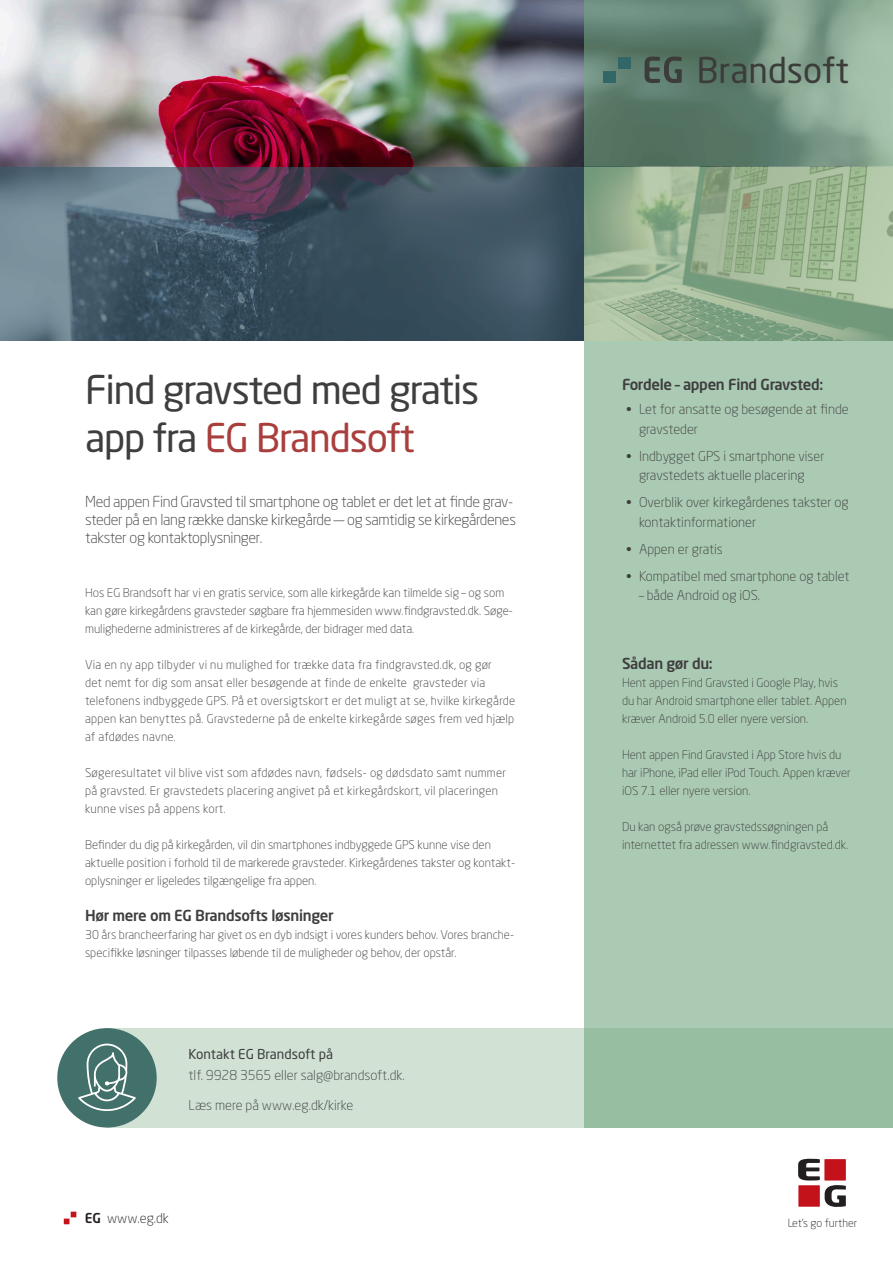
<style>
.page{position:relative;width:893px;height:1263px;background:#fff}
.page>*{position:absolute;margin:0;border:0;box-sizing:border-box;transform-origin:0 0}
.Overskrift{font:39px/48px "Neo Sans Std";letter-spacing:-.03em;color:#3e3e3f}
.t1{font:34.95px "Neo Sans Std";color:#3c3c3b}
.Manchet{font:300 15px/18px "Neo Sans Std";letter-spacing:-.02em;color:#3e3e3f}
.Mellerubrik{font:500 15px "Neo Sans Std";letter-spacing:-.02em;color:#3e3e3f}
.Brød_bullet__faktabo{font:300 13.5px/19.5px "Neo Sans Std";color:#3e3e3f}
.t2{font:300 13.5px "Neo Sans Std";color:#231f20}
.Brødtekst_Light{font:300 12px/18px "Neo Sans Std";color:#3e3e3f}
.Brødtekst_Light-2{font:300 12px/18px "Neo Sans Std";letter-spacing:.02em;color:#3e3e3f}
.t3{font:300 11.1px "Neo Sans Std";color:#231f20}
.s1{color:#a93f3c}
.s2{font-weight:400}
.s3{font-weight:500}
</style>
<div class="page">
<img style="left:0;top:0;width:585px;height:167px">
<svg style="left:585px;top:0;width:308px;height:1028px;background:#9fbea8"></svg>
<svg style="left:0;top:167px;width:585px;height:173px;background:#475a69"></svg>
<svg style="left:64px;top:1211px;width:12px;height:13px"></svg>
<svg style="left:798px;top:1159px;width:48px;height:48px"></svg>
<div style="left:603px;top:71px;width:12px;height:12px;background:#326667"></div>
<div style="left:618px;top:57px;width:12px;height:12px;background:#326667"></div>
<svg style="left:645px;top:57px;width:37px;height:26px"></svg>
<img style="left:585px;top:167px;width:308px;height:173px">
<svg style="left:114px;top:1028px;width:779px;height:99px;background:#b9d3bf"></svg>
<div style="left:57px;top:1028px;width:100px;height:99px;background:#42706a;border-radius:50%"></div>
<svg style="left:78px;top:1043px;width:58px;height:68px"></svg>
<p class="t1" style="left:697px;top:49px;width:154px">Brandsoft</p>
<p class="Overskrift" style="left:85px;top:365px;width:396px">Find gravsted med gratis app fra <span class="s1">EG Brandsoft</span></p>
<p class="Manchet" style="left:85px;top:492px;width:432px">Med appen Find Gravsted til smartphone og tablet er det let at finde grav&shy;steder på en lang række danske kirkegårde — og samtidig se kirkegårdenes takster og kontaktoplysninger.</p>
<p class="Brødtekst_Light" style="left:85px;top:583px;width:430px">Hos EG Brandsoft har vi en gratis service, som alle kirkegårde kan tilmelde sig – og som kan gøre kirkegårdens gravsteder søgbare fra hjemmesiden www.findgravsted.dk. Søge&shy;mulighederne administreres af de kirkegårde, der bidrager med data.</p>
<p class="Brødtekst_Light-2" style="left:85px;top:655px;width:432px">Via en ny app tilbyder vi nu mulighed for trække data fra findgravsted.dk, og gør<br>det nemt for dig som ansat eller besøgende at finde de enkelte gravsteder via telefonens indbyggede GPS. På et oversigtskort er det muligt at se, hvilke kirkegårde appen kan benyttes på. Gravstederne på de enkelte kirkegårde søges frem ved hjælp af afdødes navne.</p>
<p class="Brødtekst_Light-2" style="left:85px;top:763px;width:423px">Søgeresultatet vil blive vist som afdødes navn, fødsels- og dødsdato samt nummer på gravsted. Er gravstedets placering angivet på et kirkegårdskort, vil placeringen kunne vises på appens kort.</p>
<p class="Brødtekst_Light" style="left:85px;top:835px;width:430px">Befinder du dig på kirkegården, vil din smartphones indbyggede GPS kunne vise den aktuelle position i forhold til de markerede gravsteder. Kirkegårdenes takster og kontakt&shy;oplysninger er ligeledes tilgængelige fra appen.</p>
<p class="Mellerubrik" style="left:85px;top:906px;width:250px">Hør mere om EG Brandsofts løsninger</p>
<p class="Brødtekst_Light" style="left:85px;top:925px;width:429px">30 års brancheerfaring har givet os en dyb indsigt i vores kunders behov. Vores branche&shy;specifikke løsninger tilpasses løbende til de muligheder og behov, der opstår.</p>
<p class="Brød_bullet__faktabo" style="left:189px;top:1044px;width:218px;line-height:21px"><span class="s2">Kontakt EG Brandsoft på<br></span>tlf. 9928 3565 eller salg@brandsoft.dk.</p>
<p class="Brød_bullet__faktabo" style="left:189px;top:1095px;width:166px">Læs mere på www.eg.dk/kirke</p>
<p class="Mellerubrik" style="left:622px;top:375px;width:203px">Fordele – appen Find Gravsted:</p>
<p class="Brød_bullet__faktabo" style="left:639px;top:399px;width:211px;text-indent:-13px">• Let for ansatte og besøgende at finde gravsteder</p>
<p class="Brød_bullet__faktabo" style="left:626px;top:446px;width:200px;text-align:center">• Indbygget GPS i smartphone viser gravstedets aktuelle placering</p>
<p class="Brød_bullet__faktabo" style="left:639px;top:492px;width:211px;text-indent:-13px">• Overblik over kirkegårdenes takster og kontaktinformationer</p>
<p class="Brød_bullet__faktabo" style="left:626px;top:539px;width:98px">• Appen er gratis</p>
<p class="Brød_bullet__faktabo" style="left:626px;top:566px;width:225px">• Kompatibel med smartphone og tablet</p>
<p class="Brød_bullet__faktabo" style="left:639px;top:585px;width:123px">– både Android og iOS.</p>
<p class="Mellerubrik" style="left:622px;top:653px;width:92px">Sådan gør du:</p>
<p class="Brødtekst_Light" style="left:622px;top:673px;width:226px">Hent appen Find Gravsted i Google Play, hvis du har Android smartphone eller tablet. Appen kræver Android 5.0 eller nyere version.</p>
<p class="Brødtekst_Light" style="left:622px;top:745px;width:230px">Hent appen Find Gravsted i App Store hvis du har iPhone, iPad eller iPod Touch. Appen kræver iOS 7.1 eller nyere version.</p>
<p class="Brødtekst_Light" style="left:622px;top:817px;width:228px">Du kan også prøve gravstedssøgningen på internettet fra adressen www.findgravsted.dk.</p>
<p class="t2" style="left:85px;top:1210px;width:86px"><span class="s3">EG</span> www.eg.dk</p>
<p class="t3" style="left:787px;top:1217px;width:72px">Let’s go further</p>
</div>
